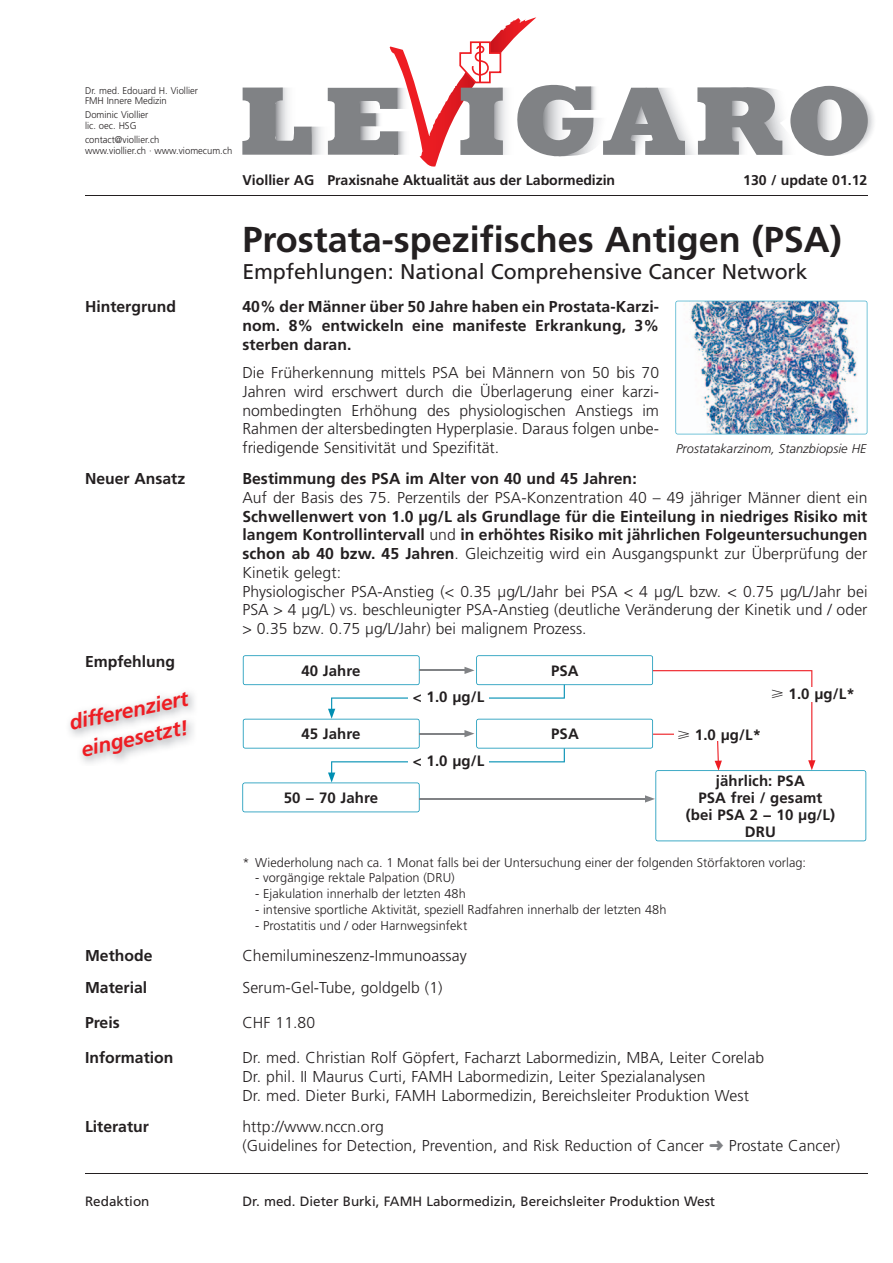
<style>
.page{position:relative;width:893px;height:1263px;background:#fff}
.page>*{position:absolute;margin:0;border:0;box-sizing:border-box;transform-origin:0 0}
.t1{font:700 36px "Frutiger LT Std";color:#231f20}
.t2{font:21.3px "Frutiger LT Std";letter-spacing:-.005em;color:#231f20}
.t3{font:italic 700 21px/28.5px "Frutiger LT Std";color:#ee1d23}
.t4{font:300 15.75px/18.8px "Frutiger LT Std";letter-spacing:.005em;color:#231f20}
.t5{font:700 15.75px/18.8px "Frutiger LT Std";letter-spacing:.005em;color:#231f20;text-align:justify}
.t6{font:700 15px/17.2px "Frutiger LT Std";letter-spacing:.005em;color:#231f20;text-align:center}
.t7{font:700 14.1px "Frutiger LT Std";letter-spacing:-.005em;color:#231f20}
.t8{font:13.5px "Frutiger LT Std";color:#231f20}
.t9{font:300 12.75px "Frutiger LT Std";letter-spacing:.005em;color:#231f20}
.t10{font:italic 300 12.75px "Frutiger LT Std";letter-spacing:.005em;color:#231f20}
.t11{font:300 9.75px/10.5px "Frutiger LT Std";color:#231f20}
.s1{font-weight:700}
.s2{color:#808285}
</style>
<div class="page">
<svg style="left:242px;top:17px;width:632px;height:150px"></svg>
<hr style="left:85px;top:1173px;width:782px;height:1px;background:#231f20">
<hr style="left:85px;top:196px;width:782px;height:1px;background:#231f20">
<img style="left:675px;top:301px;width:192px;height:133px">
<svg style="left:242px;top:655px;width:624px;height:186px"></svg>
<p class="t11" style="left:85px;top:85px;width:115px">Dr. med. Edouard H. Viollier<br>FMH Innere Medizin</p>
<p class="t11" style="left:85px;top:110px;width:65px">Dominic Viollier lic. oec. HSG</p>
<p class="t11" style="left:85px;top:135px;width:149px">contact@viollier.ch<br>www.viollier.ch · www.viomecum.ch</p>
<p class="t7" style="left:242px;top:172px;width:374px">Viollier AG Praxisnahe Aktualität aus der Labormedizin</p>
<p class="t7" style="left:743px;top:172px;width:126px">130 / update 01.12</p>
<h1 class="t1" style="left:242px;top:219px;width:601px">Prostata-spezifisches Antigen (PSA)</h1>
<h2 class="t2" style="left:242px;top:259px;width:567px">Empfehlungen: National Comprehensive Cancer Network</h2>
<p class="t5" style="left:85px;top:298px;width:93px">Hintergrund</p>
<p class="t5" style="left:242px;top:298px;width:418px">40% der Männer über 50 Jahre haben ein Prostata-Karzi&shy;nom. 8% entwickeln eine manifeste Erkrankung, 3% sterben daran.</p>
<p class="t4" style="left:242px;top:363px;width:418px;text-align:justify">Die Früherkennung mittels PSA bei Männern von 50 bis 70<br>Jahren wird erschwert durch die Überlagerung einer karzi&shy;nombedingten Erhöhung des physiologischen Anstiegs im Rahmen der altersbedingten Hyperplasie. Daraus folgen unbe&shy;friedigende Sensitivität und Spezifität.</p>
<p class="t5" style="left:85px;top:469px;width:102px">Neuer Ansatz</p>
<p class="t5" style="left:242px;top:469px;width:396px">Bestimmung des PSA im Alter von 40 und 45 Jahren:</p>
<p class="t4" style="left:242px;top:488px;width:627px">Auf der Basis des 75. Perzentils der PSA-Konzentration 40 – 49 jähriger Männer dient ein</p>
<p class="t4" style="left:242px;top:507px;width:627px"><span class="s1">Schwellenwert von 1.0 μg/L als Grundlage für die Einteilung in niedriges Risiko mit langem Kontrollintervall</span> und <span class="s1">in erhöhtes Risiko mit jährlichen Folgeuntersuchungen schon ab 40 bzw. 45 Jahren</span>. Gleichzeitig wird ein Ausgangspunkt zur Überprüfung der Kinetik gelegt:<br>Physiologischer PSA-Anstieg (&lt; 0.35 μg/L/Jahr bei PSA &lt; 4 μg/L bzw. &lt; 0.75 μg/L/Jahr bei PSA &gt; 4 μg/L) vs. beschleunigter PSA-Anstieg (deutliche Veränderung der Kinetik und / oder &gt; 0.35 bzw. 0.75 μg/L/Jahr) bei malignem Prozess.</p>
<p class="t5" style="left:85px;top:652px;width:92px">Empfehlung</p>
<p class="t6" style="left:789px;top:685px;width:68px">1.0 μg/L*</p>
<p class="t6" style="left:695px;top:726px;width:68px">1.0 μg/L*</p>
<p class="t10" style="left:676px;top:442px;width:192px">Prostatakarzinom, Stanzbiopsie HE</p>
<p class="t6" style="left:301px;top:662px;width:61px">40 Jahre</p>
<p class="t6" style="left:551px;top:662px;width:29px">PSA</p>
<h3 class="t3" style="left:67px;top:709px;width:122px;rotate:-12deg">differenziert eingesetzt!</h3>
<p class="t6" style="left:413px;top:688px;width:73px">&lt; 1.0 μg/L</p>
<p class="t6" style="left:301px;top:725px;width:61px">45 Jahre</p>
<p class="t6" style="left:551px;top:725px;width:29px">PSA</p>
<p class="t6" style="left:413px;top:752px;width:73px">&lt; 1.0 μg/L</p>
<p class="t6" style="left:284px;top:789px;width:96px">50 − 70 Jahre</p>
<p class="t6" style="left:686px;top:772px;width:151px">jährlich: PSA<br>PSA frei / gesamt (bei PSA 2 − 10 μg/L)<br>DRU</p>
<p class="t9" style="left:242px;top:855px;width:565px">* Wiederholung nach ca. 1 Monat falls bei der Untersuchung einer der folgenden Störfaktoren vorlag:</p>
<p class="t9" style="left:255px;top:871px;width:201px">- vorgängige rektale Palpation (DRU)</p>
<p class="t9" style="left:255px;top:886px;width:212px">- Ejakulation innerhalb der letzten 48h</p>
<p class="t9" style="left:255px;top:902px;width:413px">- intensive sportliche Aktivität, speziell Radfahren innerhalb der letzten 48h</p>
<p class="t9" style="left:255px;top:918px;width:214px">- Prostatitis und / oder Harnwegsinfekt</p>
<p class="t5" style="left:85px;top:946px;width:69px">Methode</p>
<p class="t4" style="left:242px;top:946px;width:226px">Chemilumineszenz-Immunoassay</p>
<p class="t5" style="left:85px;top:978px;width:64px">Material</p>
<p class="t4" style="left:242px;top:979px;width:202px">Serum-Gel-Tube, goldgelb (1)</p>
<p class="t5" style="left:85px;top:1013px;width:36px">Preis</p>
<p class="t4" style="left:242px;top:1014px;width:74px">CHF 11.80</p>
<p class="t5" style="left:85px;top:1048px;width:90px">Information</p>
<p class="t4" style="left:242px;top:1049px;width:523px">Dr. med. Christian Rolf Göpfert, Facharzt Labormedizin, MBA, Leiter Corelab<br>Dr. phil. II Maurus Curti, FAMH Labormedizin, Leiter Spezialanalysen<br>Dr. med. Dieter Burki, FAMH Labormedizin, Bereichsleiter Produktion West</p>
<p class="t5" style="left:85px;top:1117px;width:65px">Literatur</p>
<p class="t4" style="left:242px;top:1117px;width:599px">http://www.nccn.org<br>(Guidelines for Detection, Prevention, and Risk Reduction of Cancer <span class="s2">➜</span> Prostate Cancer)</p>
<p class="t8" style="left:85px;top:1193px;width:66px">Redaktion</p>
<p class="t8" style="left:242px;top:1193px;width:474px">Dr. med. Dieter Burki, FAMH Labormedizin, Bereichsleiter Produktion West</p>
</div>
